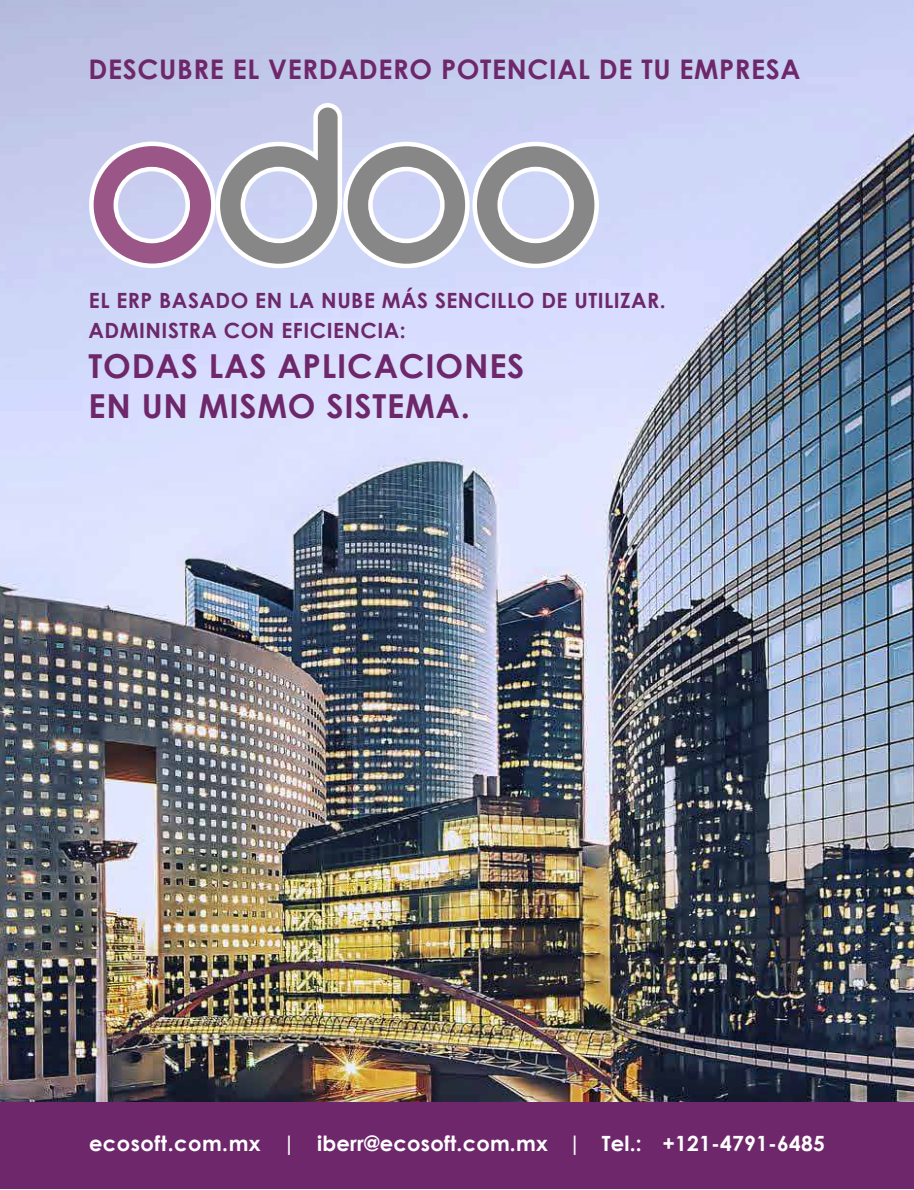
<style>
.page{position:relative;width:914px;height:1190px;background:#fff}
.page>*{position:absolute;margin:0;border:0;box-sizing:border-box;transform-origin:0 0}
.t1{font:700 33px/39.6px "Century Gothic";letter-spacing:.025em;color:#6d276a}
.t2{font:700 27px "Century Gothic";letter-spacing:.025em;color:#6d276a}
.t3{font:700 21px "Century Gothic";letter-spacing:.025em;color:#6d276a}
.t4{font:700 21px "Century Gothic";letter-spacing:.01em;color:#fff}
</style>
<div class="page">
<img style="left:0;top:0;width:914px;height:1102px">
<div style="left:0;top:1102px;width:914px;height:86px;background:#6d276a"></div>
<svg style="left:87px;top:101px;width:514px;height:169px;background:#bebdd4"></svg>
<p class="t2" style="left:89px;top:51px;width:713px">DESCUBRE EL VERDADERO POTENCIAL DE TU EMPRESA</p>
<p class="t3" style="left:89px;top:287px;width:578px">EL ERP BASADO EN LA NUBE MÁS SENCILLO DE UTILIZAR.</p>
<p class="t3" style="left:88px;top:317px;width:319px">ADMINISTRA CON EFICIENCIA:</p>
<h1 class="t1" style="left:88px;top:345px;width:437px">TODAS LAS APLICACIONES<br>EN UN MISMO SISTEMA.</h1>
<p class="t4" style="left:89px;top:1130px;width:737px">ecosoft.com.mx | iberr@ecosoft.com.mx | Tel.: +121-4791-6485</p>
</div>
